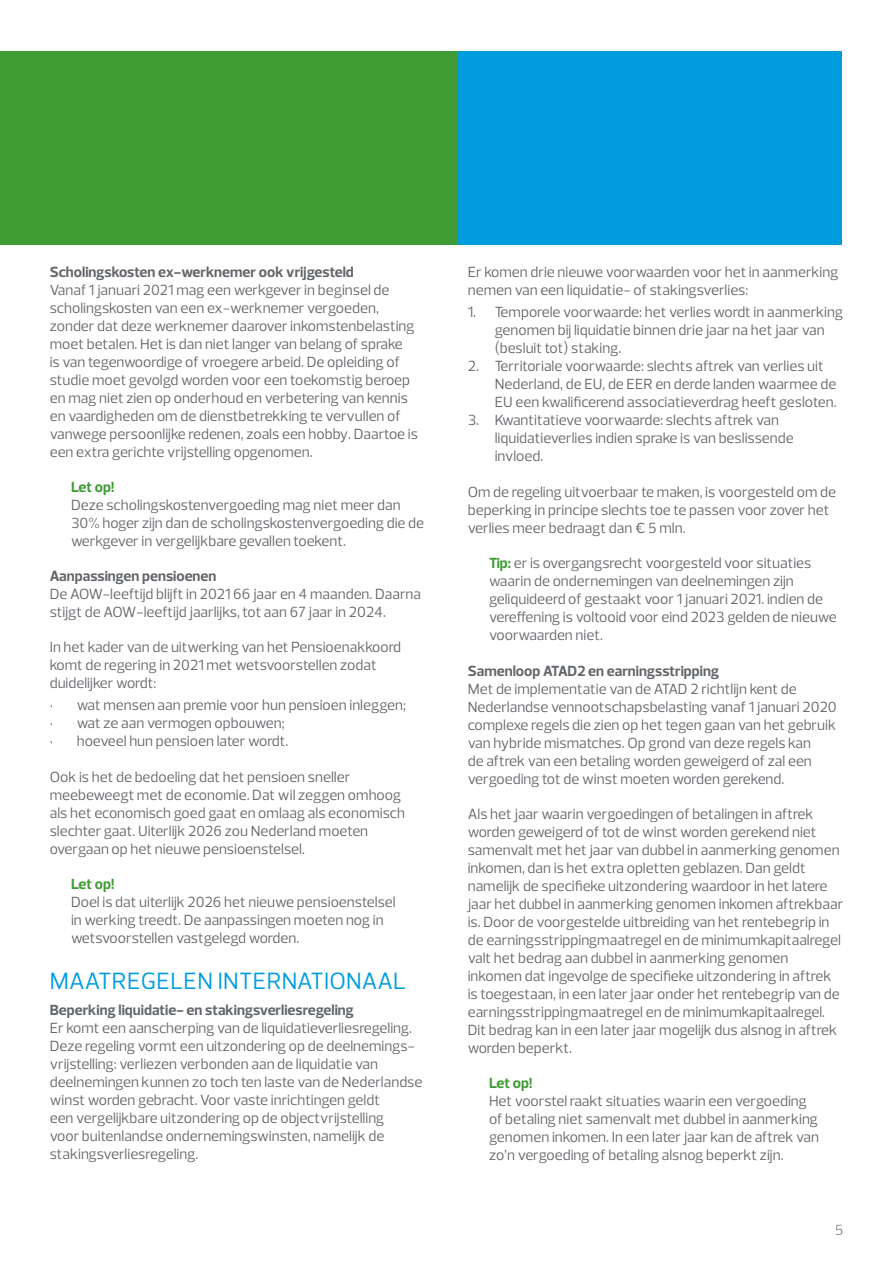
<style>
.page{position:relative;width:893px;height:1263px;background:#fff}
.page>*{position:absolute;margin:0;border:0;box-sizing:border-box;transform-origin:0 0}
.t1{font:24px "Prelo";letter-spacing:.015em;color:#009cde}
.t2{font:15px/18px "Prelo";color:#63666a}
.t3{font:700 15px "Prelo";color:#63666a}
.t4{font:700 15px "Prelo";color:#3f9c35}
.t5{font:15px "Prelo";color:#888b8d}
.s1{font-weight:700;color:#3f9c35}
</style>
<div class="page">
<div style="left:0;top:51px;width:457px;height:193px;background:#3f9c35"></div>
<div style="left:457px;top:51px;width:385px;height:193px;background:#009cde"></div>
<p class="t3" style="left:50px;top:262px;width:306px">Scholingskosten ex-werknemer ook vrijgesteld</p>
<p class="t2" style="left:50px;top:281px;width:370px">Vanaf 1 januari 2021 mag een werkgever in beginsel de scholingskosten van een ex-werknemer vergoeden, zonder dat deze werknemer daarover inkomstenbelasting moet betalen. Het is dan niet langer van belang of sprake<br>is van tegenwoordige of vroegere arbeid. De opleiding of studie moet gevolgd worden voor een toekomstig beroep en mag niet zien op onderhoud en verbetering van kennis en vaardigheden om de dienstbetrekking te vervullen of vanwege persoonlijke redenen, zoals een hobby. Daartoe is een extra gerichte vrijstelling opgenomen.</p>
<p class="t4" style="left:71px;top:477px;width:45px">Let op!</p>
<p class="t2" style="left:71px;top:496px;width:355px">Deze scholingskostenvergoeding mag niet meer dan<br>30% hoger zijn dan de scholingskostenvergoeding die de werkgever in vergelijkbare gevallen toekent.</p>
<p class="t3" style="left:50px;top:566px;width:168px">Aanpassingen pensioenen</p>
<p class="t2" style="left:50px;top:585px;width:373px">De AOW-leeftijd blijft in 2021 66 jaar en 4 maanden. Daarna stijgt de AOW-leeftijd jaarlijks, tot aan 67 jaar in 2024.</p>
<p class="t2" style="left:50px;top:638px;width:353px">In het kader van de uitwerking van het Pensioenakkoord komt de regering in 2021 met wetsvoorstellen zodat duidelijker wordt:</p>
<p class="t2" style="left:50px;top:696px;width:358px">• wat mensen aan premie voor hun pensioen inleggen;</p>
<p class="t2" style="left:50px;top:714px;width:236px">• wat ze aan vermogen opbouwen;</p>
<p class="t2" style="left:50px;top:732px;width:240px">• hoeveel hun pensioen later wordt.</p>
<p class="t2" style="left:50px;top:768px;width:357px">Ook is het de bedoeling dat het pensioen sneller meebeweegt met de economie. Dat wil zeggen omhoog als het economisch goed gaat en omlaag als economisch slechter gaat. Uiterlijk 2026 zou Nederland moeten overgaan op het nieuwe pensioenstelsel.</p>
<p class="t4" style="left:71px;top:875px;width:45px">Let op!</p>
<p class="t2" style="left:71px;top:893px;width:326px">Doel is dat uiterlijk 2026 het nieuwe pensioenstelsel in werking treedt. De aanpassingen moeten nog in wetsvoorstellen vastgelegd worden.</p>
<h1 class="t1" style="left:50px;top:966px;width:358px">MAATREGELEN INTERNATIONAAL</h1>
<p class="t3" style="left:50px;top:1001px;width:306px">Beperking liquidatie- en stakingsverliesregeling</p>
<p class="t2" style="left:50px;top:1019px;width:374px">Er komt een aanscherping van de liquidatieverliesregeling.<br>Deze regeling vormt een uitzondering op de deelnemings&shy;vrijstelling: verliezen verbonden aan de liquidatie van deelnemingen kunnen zo toch ten laste van de Nederlandse winst worden gebracht. Voor vaste inrichtingen geldt<br>een vergelijkbare uitzondering op de objectvrijstelling<br>voor buitenlandse ondernemingswinsten, namelijk de stakingsverliesregeling.</p>
<p class="t2" style="left:468px;top:263px;width:372px">Er komen drie nieuwe voorwaarden voor het in aanmerking nemen van een liquidatie- of stakingsverlies:</p>
<p class="t2" style="left:495px;top:303px;width:350px;text-indent:-27px">1. Temporele voorwaarde: het verlies wordt in aanmerking genomen bij liquidatie binnen drie jaar na het jaar van (besluit tot) staking.</p>
<p class="t2" style="left:495px;top:357px;width:343px;text-indent:-27px">2. Territoriale voorwaarde: slechts aftrek van verlies uit<br>Nederland, de EU, de EER en derde landen waarmee de<br>EU een kwalificerend associatieverdrag heeft gesloten.</p>
<p class="t2" style="left:495px;top:411px;width:300px;text-indent:-27px">3. Kwantitatieve voorwaarde: slechts aftrek van liquidatieverlies indien sprake is van beslissende invloed.</p>
<p class="t2" style="left:468px;top:483px;width:370px">Om de regeling uitvoerbaar te maken, is voorgesteld om de beperking in principe slechts toe te passen voor zover het verlies meer bedraagt dan € 5 mln.</p>
<p class="t2" style="left:489px;top:554px;width:349px"><span class="s1">Tip:</span> er is overgangsrecht voorgesteld voor situaties waarin de ondernemingen van deelnemingen zijn geliquideerd of gestaakt voor 1 januari 2021. indien de vereffening is voltooid voor eind 2023 gelden de nieuwe voorwaarden niet.</p>
<p class="t3" style="left:468px;top:662px;width:253px">Samenloop ATAD2 en earningsstripping</p>
<p class="t2" style="left:468px;top:680px;width:370px">Met de implementatie van de ATAD 2 richtlijn kent de Nederlandse vennootschapsbelasting vanaf 1 januari 2020 complexe regels die zien op het tegen gaan van het gebruik van hybride mismatches. Op grond van deze regels kan<br>de aftrek van een betaling worden geweigerd of zal een vergoeding tot de winst moeten worden gerekend.</p>
<p class="t2" style="left:468px;top:805px;width:377px">Als het jaar waarin vergoedingen of betalingen in aftrek worden geweigerd of tot de winst worden gerekend niet samenvalt met het jaar van dubbel in aanmerking genomen inkomen, dan is het extra opletten geblazen. Dan geldt namelijk de specifieke uitzondering waardoor in het latere jaar het dubbel in aanmerking genomen inkomen aftrekbaar is. Door de voorgestelde uitbreiding van het rentebegrip in de earningsstrippingmaatregel en de minimumkapitaalregel valt het bedrag aan dubbel in aanmerking genomen inkomen dat ingevolge de specifieke uitzondering in aftrek is toegestaan, in een later jaar onder het rentebegrip van de earningsstrippingmaatregel en de minimumkapitaalregel.<br>Dit bedrag kan in een later jaar mogelijk dus alsnog in aftrek worden beperkt.</p>
<p class="t4" style="left:489px;top:1074px;width:45px">Let op!</p>
<p class="t2" style="left:489px;top:1092px;width:332px">Het voorstel raakt situaties waarin een vergoeding of betaling niet samenvalt met dubbel in aanmerking genomen inkomen. In een later jaar kan de aftrek van zo’n vergoeding of betaling alsnog beperkt zijn.</p>
<p class="t5" style="left:835px;top:1221px;width:10px">5</p>
</div>
